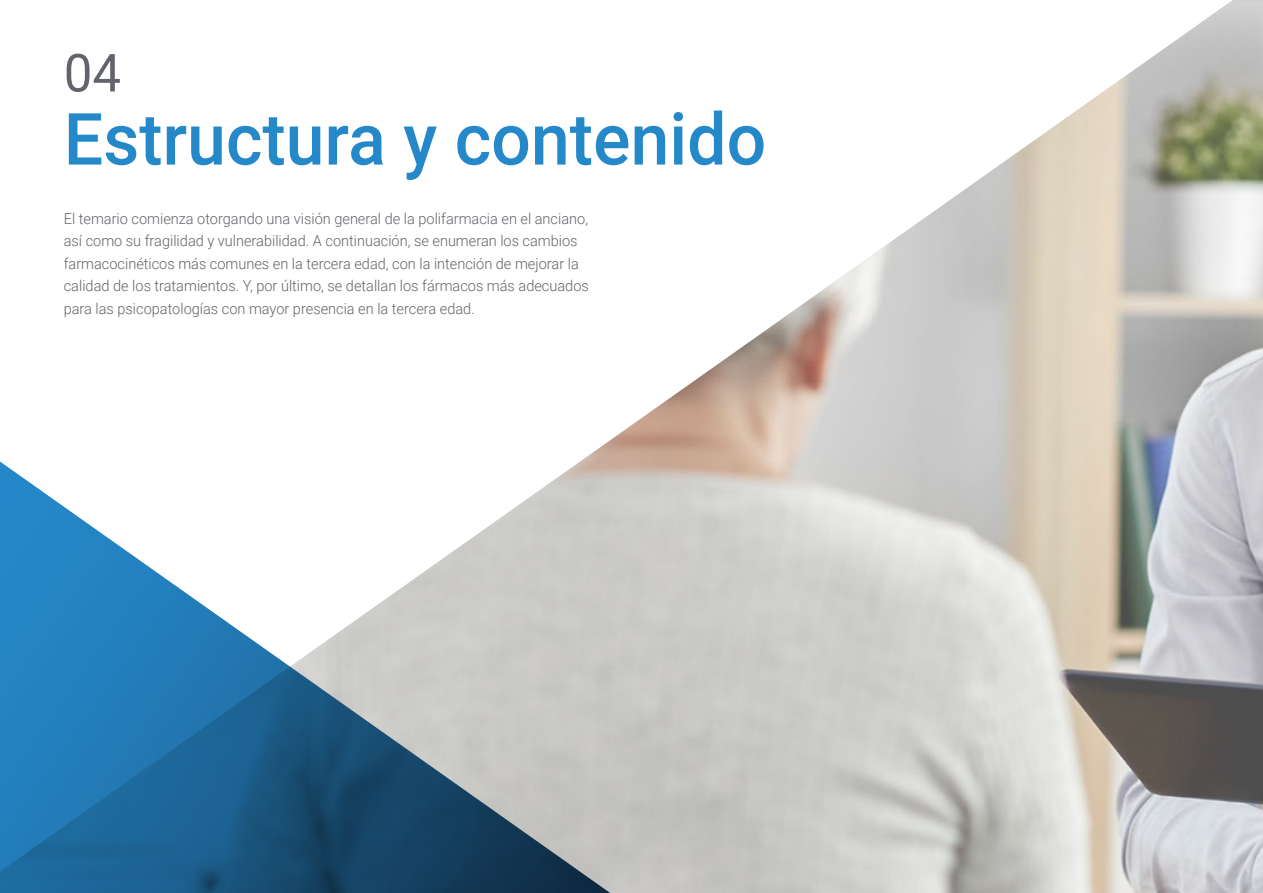
<style>
.page{position:relative;width:1263px;height:893px;background:#fff}
.page>*{position:absolute;margin:0;border:0;box-sizing:border-box;transform-origin:0 0}
.t1{font:500 72px "Roboto";color:#2488c9}
.t2{font:52.5px "Roboto";color:#61646a}
.t3{font:300 15px/22.5px "Roboto";color:#61646a}
</style>
<div class="page">
<img style="left:602px;top:0;width:661px;height:893px">
<svg style="left:0;top:446px;width:640px;height:447px"></svg>
<h2 class="t2" style="left:64px;top:36px;width:59px">04</h2>
<h1 class="t1" style="left:64px;top:89px;width:704px">Estructura y contenido</h1>
<p class="t3" style="left:64px;top:207px;width:526px">El temario comienza otorgando una visión general de la polifarmacia en el anciano, así como su fragilidad y vulnerabilidad. A continuación, se enumeran los cambios farmacocinéticos más comunes en la tercera edad, con la intención de mejorar la calidad de los tratamientos. Y, por último, se detallan los fármacos más adecuados para las psicopatologías con mayor presencia en la tercera edad.</p>
</div>
